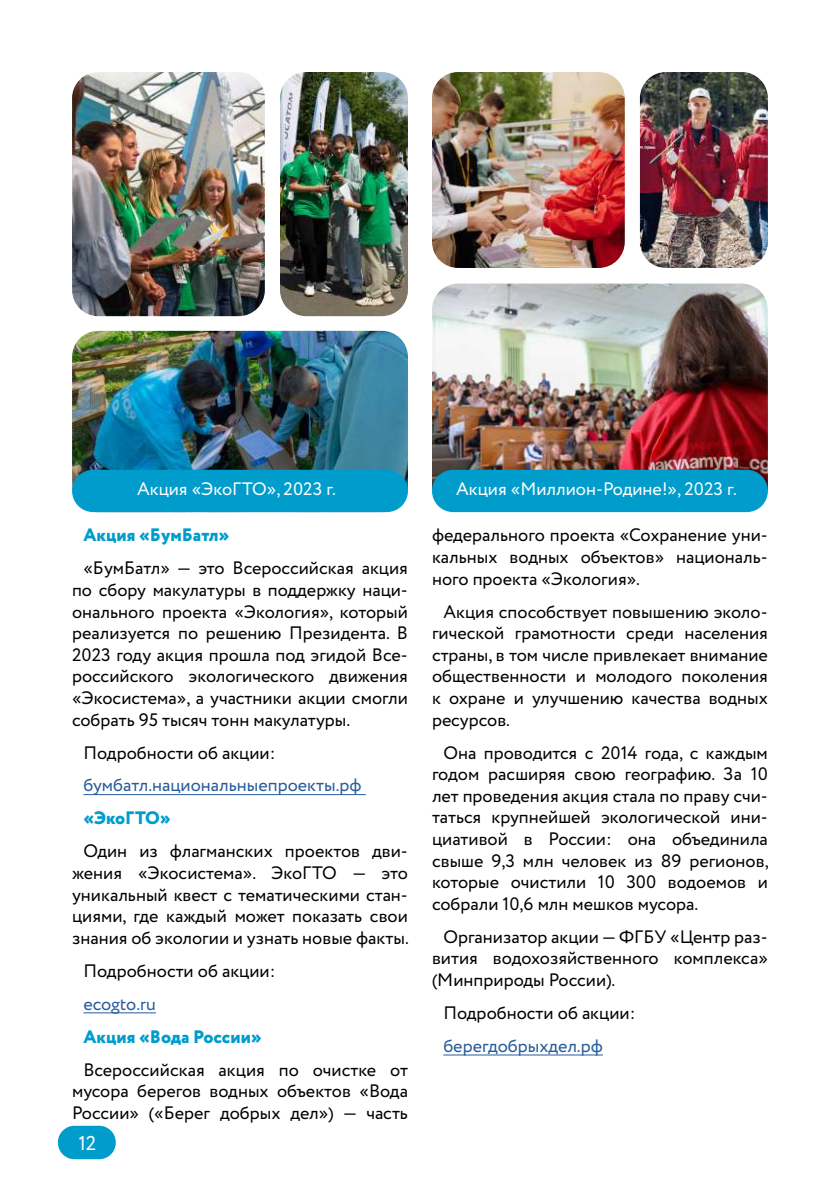
<style>
.page{position:relative;width:840px;height:1191px;background:#fff}
.page>*{position:absolute;margin:0;border:0;box-sizing:border-box;transform-origin:0 0}
.t1{font:20px "Circe";color:#fff}
.t2{font:18px/21.6px "Circe";color:#000;text-align:justify}
.t3{font:18px "Circe";color:#275b9b}
.t4{font:18px "Circe";color:#fff}
.t5{font:800 18px "Circe";color:#009dcc}
</style>
<div class="page">
<div style="left:59px;top:1126px;width:56px;height:32px;background:#009dcc;border-radius:16px"></div>
<div style="left:58px;top:1125px;width:58px;height:34px;border:2px solid #009dcc;border-radius:16px"></div>
<hr style="left:83px;top:794px;width:282px;height:1px;background:#275b9b">
<hr style="left:83px;top:1012px;width:73px;height:1px;background:#275b9b">
<hr style="left:443px;top:1054px;width:159px;height:1px;background:#275b9b">
<img style="left:72px;top:331px;width:336px;height:181px">
<img style="left:72px;top:72px;width:193px;height:244px">
<div style="left:73px;top:471px;width:334px;height:40px;background:#009dcc;border-radius:20px"></div>
<div style="left:72px;top:470px;width:336px;height:42px;border:2px solid #009dcc;border-radius:20px"></div>
<img style="left:280px;top:72px;width:128px;height:244px">
<img style="left:432px;top:283px;width:335px;height:221px">
<img style="left:432px;top:72px;width:192px;height:196px">
<div style="left:433px;top:471px;width:333px;height:40px;background:#009dcc;border-radius:20px"></div>
<div style="left:432px;top:470px;width:335px;height:42px;border:2px solid #009dcc;border-radius:20px"></div>
<img style="left:639px;top:72px;width:128px;height:196px">
<p class="t4" style="left:137px;top:477px;width:200px">Акция «ЭкоГТО», 2023 г.</p>
<p class="t4" style="left:456px;top:477px;width:282px">Акция «Миллион-Родине!», 2023 г.</p>
<p class="t5" style="left:83px;top:523px;width:147px">Акция «БумБатл»</p>
<p class="t2" style="left:72px;top:558px;width:337px;text-indent:11px">«БумБатл» — это Всероссийская акция по сбору макулатуры в поддержку наци&shy;онального проекта «Экология», который реализуется по решению Президента. В 2023 году акция прошла под эгидой Все&shy;российского экологического движения «Экосистема», а участники акции смогли собрать 95 тысяч тонн макулатуры.</p>
<p class="t2" style="left:83px;top:742px;width:193px">Подробности об акции:</p>
<p class="t3" style="left:83px;top:773px;width:280px">бумбатл.национальныепроекты.рф</p>
<p class="t5" style="left:83px;top:806px;width:89px">«ЭкоГТО»</p>
<p class="t2" style="left:72px;top:841px;width:338px;text-align:center">Один из флагманских проектов дви&shy;жения «Экосистема». ЭкоГТО — это уникальный квест с тематическими стан&shy;циями, где каждый может показать свои знания об экологии и узнать новые факты.</p>
<p class="t2" style="left:83px;top:960px;width:193px">Подробности об акции:</p>
<p class="t3" style="left:83px;top:991px;width:74px">ecogto.ru</p>
<p class="t5" style="left:83px;top:1024px;width:180px">Акция «Вода России»</p>
<p class="t2" style="left:72px;top:1059px;width:337px;text-indent:11px">Всероссийская акция по очистке от мусора берегов водных объектов «Вода России» («Берег добрых дел») — часть</p>
<p class="t1" style="left:78px;top:1129px;width:20px">12</p>
<p class="t2" style="left:432px;top:525px;width:337px">федерального проекта «Сохранение уни&shy;кальных водных объектов» националь&shy;ного проекта «Экология».</p>
<p class="t2" style="left:432px;top:601px;width:337px;text-indent:11px">Акция способствует повышению эколо&shy;гической грамотности среди населения страны, в том числе привлекает внимание общественности и молодого поколения к охране и улучшению качества водных ресурсов.</p>
<p class="t2" style="left:432px;top:742px;width:338px;text-indent:11px">Она проводится с 2014 года, с каждым годом расширяя свою географию. За 10 лет проведения акция стала по праву счи&shy;таться крупнейшей экологической ини&shy;циативой в России: она объединила свыше 9,3 млн человек из 89 регионов, которые очистили 10 300 водоемов и собрали 10,6 млн мешков мусора.</p>
<p class="t2" style="left:432px;top:926px;width:337px;text-indent:11px">Организатор акции — ФГБУ «Центр раз&shy;вития водохозяйственного комплекса» (Минприроды России).</p>
<p class="t2" style="left:443px;top:1002px;width:193px">Подробности об акции:</p>
<p class="t3" style="left:443px;top:1033px;width:161px">берегдобрыхдел.рф</p>
</div>
